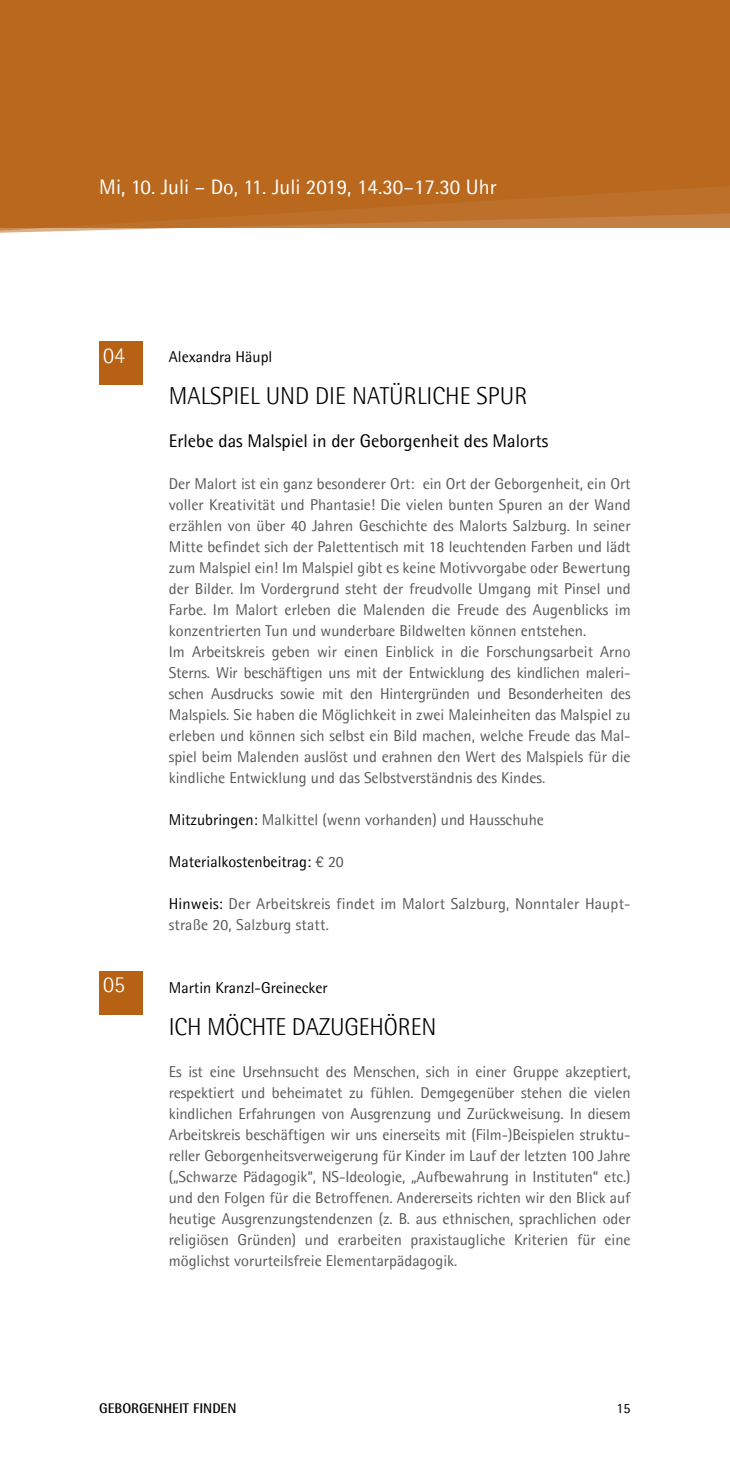
<style>
.page{position:relative;width:730px;height:1474px;background:#fff}
.page>*{position:absolute;margin:0;border:0;box-sizing:border-box;transform-origin:0 0}
.t1{font:300 24.5px "Agfa Rotis Semisans";color:#000}
.t2{font:300 22.75px "Agfa Rotis Semisans";color:#fff}
.t3{font:21px "Agfa Rotis Semisans";color:#fff}
.t4{font:18.38px "Agfa Rotis Semisans";color:#000}
.t5{font:15.75px/21px "Agfa Rotis Semisans";color:#58595b}
.t6{font:15.75px "Agfa Rotis Semisans";color:#000}
.t7{font:700 14px "Agfa Rotis Semisans";color:#000}
.t8{font:14px "Agfa Rotis Semisans";color:#000}
.s1{color:#000}
.s2{color:#58595b}
</style>
<div class="page">
<svg style="left:0;top:0;width:729px;height:233px;background:#ba6c24"></svg>
<div style="left:99px;top:341px;width:44px;height:44px;background:#b66113"></div>
<div style="left:99px;top:971px;width:44px;height:43px;background:#b66113"></div>
<h3 class="t3" style="left:99px;top:175px;width:398px">Mi, 10. Juli – Do, 11. Juli 2019, 14.30–17.30 Uhr</h3>
<h2 class="t2" style="left:103px;top:342px;width:23px">04</h2>
<h2 class="t2" style="left:103px;top:971px;width:23px">05</h2>
<p class="t6" style="left:169px;top:348px;width:105px">Alexandra Häupl</p>
<h1 class="t1" style="left:169px;top:382px;width:30px">MALSPIEL</h1>
<h1 class="t1" style="left:265px;top:382px;width:150px">UND DIE NATÜRLICHE</h1>
<h1 class="t1" style="left:476px;top:382px;width:47px">SPUR</h1>
<p class="t4" style="left:169px;top:429px;width:381px">Erlebe das Malspiel in der Geborgenheit des Malorts</p>
<p class="t5" style="left:169px;top:472px;width:463px">Der Malort ist ein ganz besonderer Ort: ein Ort der Geborgenheit, ein Ort voller Kreativität und Phantasie! Die vielen bunten Spuren an der Wand erzählen von über 40 Jahren Geschichte des Malorts Salzburg. In seiner Mitte befindet sich der Palettentisch mit 18 leuchtenden Farben und lädt zum Malspiel ein! Im Malspiel gibt es keine Motivvorgabe oder Bewertung der Bilder. Im Vordergrund steht der freudvolle Umgang mit Pinsel und Farbe. Im Malort erleben die Malenden die Freude des Augenblicks im konzentrierten Tun und wunderbare Bildwelten können entstehen.<br>Im Arbeitskreis geben wir einen Einblick in die Forschungsarbeit Arno Sterns. Wir beschäftigen uns mit der Entwicklung des kindlichen maleri&shy;schen Ausdrucks sowie mit den Hintergründen und Besonderheiten des Malspiels. Sie haben die Möglichkeit in zwei Maleinheiten das Malspiel zu erleben und können sich selbst ein Bild machen, welche Freude das Mal&shy;spiel beim Malenden auslöst und erahnen den Wert des Malspiels für die kindliche Entwicklung und das Selbstverständnis des Kindes.</p>
<p class="t5" style="left:169px;top:808px;width:376px"><span class="s1">Mitzubringen:</span> Malkittel (wenn vorhanden) und Hausschuhe</p>
<p class="t6" style="left:169px;top:852px;width:176px">Materialkostenbeitrag: <span class="s2">€ 20</span></p>
<p class="t5" style="left:169px;top:892px;width:463px"><span class="s1">Hinweis:</span> Der Arbeitskreis findet im Malort Salzburg, Nonntaler Haupt&shy;straße 20, Salzburg statt.</p>
<p class="t6" style="left:169px;top:978px;width:160px">Martin Kranzl-Greinecker</p>
<h1 class="t1" style="left:169px;top:1012px;width:52px">ICH MÖCHTE</h1>
<h1 class="t1" style="left:292px;top:1012px;width:67px">DAZUGEHÖREN</h1>
<p class="t5" style="left:169px;top:1060px;width:463px;text-align:justify">Es ist eine Ursehnsucht des Menschen, sich in einer Gruppe akzeptiert, respektiert und beheimatet zu fühlen. Demgegenüber stehen die vielen kindlichen Erfahrungen von Ausgrenzung und Zurückweisung. In diesem Arbeitskreis beschäftigen wir uns einerseits mit (Film-)Beispielen struktu&shy;reller Geborgenheitsverweigerung für Kinder im Lauf der letzten 100 Jahre („Schwarze Pädagogik“, NS-Ideologie, „Aufbewahrung in Instituten“ etc.) und den Folgen für die Betroffenen. Andererseits richten wir den Blick auf heutige Ausgrenzungstendenzen (z. B. aus ethnischen, sprachlichen oder religiösen Gründen) und erarbeiten praxistaugliche Kriterien für eine möglichst vorurteilsfreie Elementarpädagogik.</p>
<p class="t7" style="left:99px;top:1399px;width:139px">GEBORGENHEIT FINDEN</p>
<p class="t8" style="left:616px;top:1399px;width:16px">15</p>
</div>
